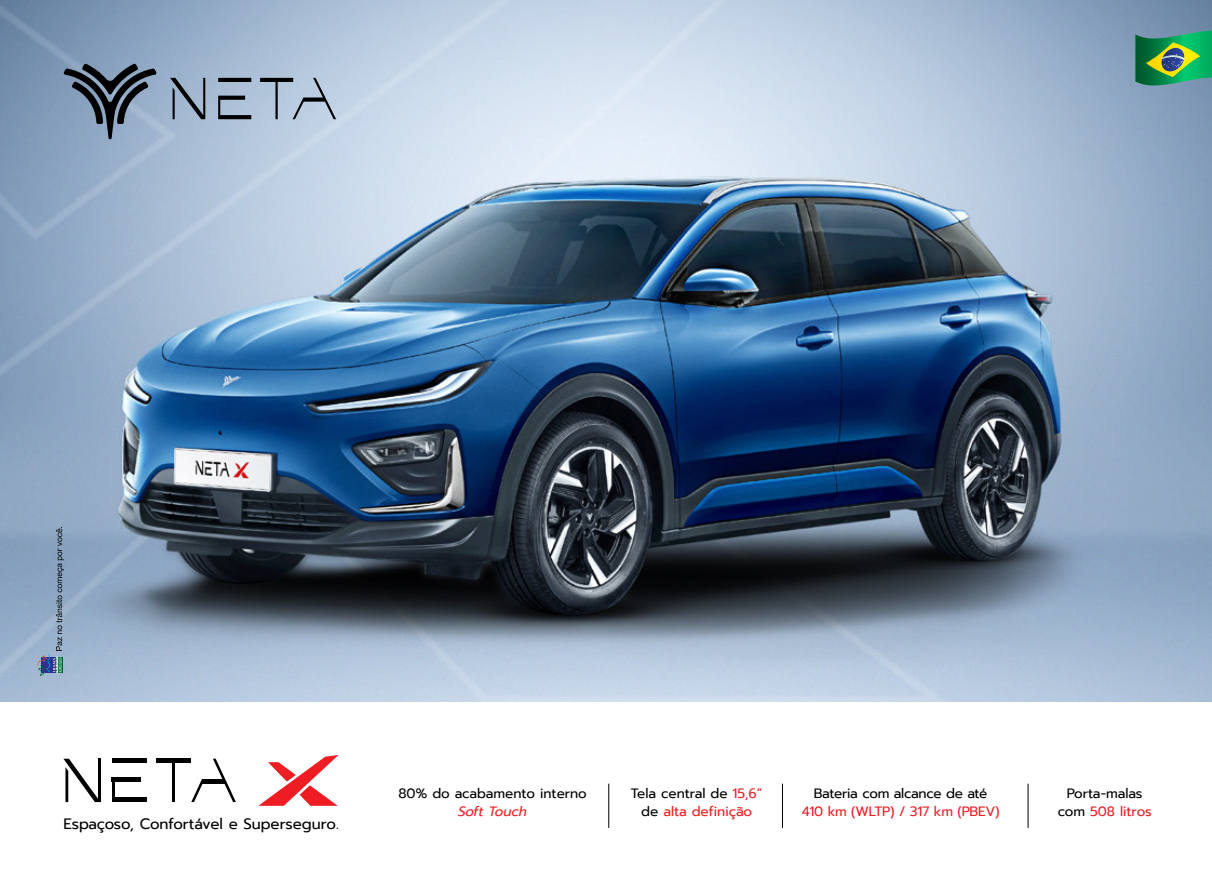
<style>
.page{position:relative;width:1212px;height:893px;background:#fff}
.page>*{position:absolute;margin:0;border:0;box-sizing:border-box;transform-origin:0 0}
.t1{font:15px "Prompt";letter-spacing:-.015em;color:#000}
.t2{font:13.5px/17.4px "Prompt";color:#000;text-align:center}
.t3{font:13.5px/17.4px "Prompt";letter-spacing:-.02em;color:#ee1d23;text-align:center}
.t4{font:13.5px/17.4px "Prompt";color:#ee1d23;text-align:center}
.s1{font-style:italic;color:#ee1d23}
.s2{color:#000}
.s3{color:#ee1d23}
</style>
<div class="page">
<img style="left:0;top:0;width:1212px;height:702px">
<svg style="left:63px;top:64px;width:94px;height:76px;background:#647589"></svg>
<svg style="left:170px;top:78px;width:166px;height:41px;background:#90a0b3"></svg>
<svg style="left:1135px;top:20px;width:77px;height:75px;background:#4a9772"></svg>
<svg style="left:37px;top:527px;width:27px;height:149px;background:#8299b5"></svg>
<svg style="left:63px;top:759px;width:37px;height:43px"></svg>
<hr style="left:172px;top:762px;width:3px;height:40px;background:#000">
<hr style="left:156px;top:759px;width:35px;height:4px;background:#000">
<hr style="left:112px;top:778px;width:2px;height:24px;background:#000">
<hr style="left:112px;top:759px;width:35px;height:4px;background:#000">
<hr style="left:112px;top:798px;width:35px;height:4px;background:#000">
<hr style="left:112px;top:777px;width:29px;height:4px;background:#000">
<hr style="left:202px;top:779px;width:23px;height:4px;background:#000">
<svg style="left:191px;top:779px;width:14px;height:23px"></svg>
<svg style="left:213px;top:759px;width:23px;height:43px"></svg>
<svg style="left:258px;top:755px;width:81px;height:51px"></svg>
<hr style="left:608px;top:784px;width:1px;height:44px;background:#000">
<hr style="left:782px;top:784px;width:1px;height:44px;background:#000">
<hr style="left:1028px;top:784px;width:1px;height:44px;background:#000">
<p class="t1" style="left:63px;top:813px;width:277px">Espaçoso, Confortável e Superseguro.</p>
<p class="t2" style="left:398px;top:785px;width:190px">80% do acabamento interno<br><span class="s1">Soft Touch</span></p>
<p class="t4" style="left:631px;top:785px;width:133px"><span class="s2">Tela central de</span> 15,6” <span class="s2">de</span> alta definição</p>
<p class="t3" style="left:802px;top:785px;width:199px"><span class="s2">Bateria com alcance de até<br></span>410 km (WLTP) / 317 km (PBEV)</p>
<p class="t2" style="left:1058px;top:785px;width:95px">Porta-malas com <span class="s3">508 litros</span></p>
</div>
